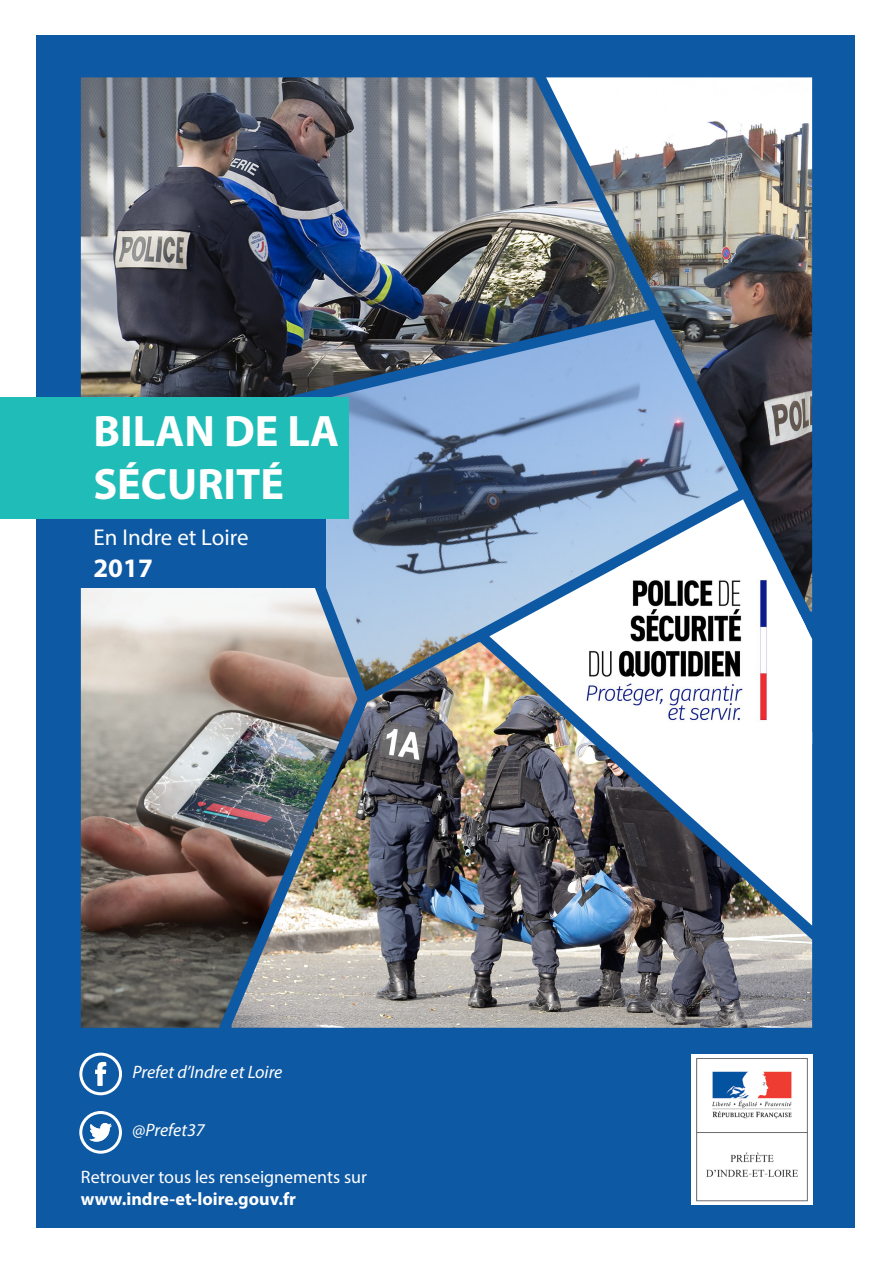
<style>
.page{position:relative;width:893px;height:1263px;background:#fff}
.page>*{position:absolute;margin:0;border:0;box-sizing:border-box;transform-origin:0 0}
.t1{font:700 44.25px/53.1px "Myriad Pro";color:#fff}
.t2{font:700 26.7px "Myriad Pro";color:#fff}
.t3{font:22.95px "Myriad Pro";color:#fff}
.t4{font:18px/21.6px "Myriad Pro";color:#fff}
.t5{font:italic 18px "Myriad Pro";color:#fff}
.s1{font-weight:700}
</style>
<div class="page">
<div style="left:37px;top:35px;width:818px;height:1193px;background:#0e59a3"></div>
<img style="left:81px;top:77px;width:465px;height:320px">
<img style="left:691px;top:1055px;width:121px;height:149px">
<svg style="left:89px;top:1123px;width:23px;height:19px"></svg>
<svg style="left:95px;top:1062px;width:11px;height:24px"></svg>
<div style="left:79px;top:1053px;width:43px;height:42px;border:3px solid #fff;border-radius:50%"></div>
<div style="left:79px;top:1111px;width:43px;height:43px;border:3px solid #fff;border-radius:50%"></div>
<img style="left:260px;top:320px;width:286px;height:322px">
<div style="left:566px;top:611px;width:234px;height:31px;background:#fff"></div>
<svg style="left:489px;top:595px;width:77px;height:47px"></svg>
<svg style="left:596px;top:614px;width:216px;height:28px;background:#adafb3"></svg>
<img style="left:357px;top:642px;width:455px;height:386px">
<img style="left:546px;top:77px;width:266px;height:534px">
<img style="left:81px;top:417px;width:276px;height:611px">
<img style="left:81px;top:519px;width:248px;height:105px">
<div style="left:78px;top:519px;width:248px;height:68px;background:#0e59a3"></div>
<div style="left:0;top:397px;width:348px;height:122px;background:#20bcb7"></div>
<p class="t1" style="left:93px;top:403px;width:247px">BILAN DE LA<br>SÉCURITÉ</p>
<p class="t3" style="left:93px;top:523px;width:157px">En Indre et Loire</p>
<p class="t2" style="left:93px;top:551px;width:61px">2017</p>
<p class="t5" style="left:132px;top:1061px;width:151px">Prefet d’Indre et Loire</p>
<p class="t5" style="left:132px;top:1119px;width:74px">@Prefet37</p>
<p class="t4" style="left:81px;top:1166px;width:288px">Retrouver tous les renseignements sur <span class="s1">www.indre-et-loire.gouv.fr</span></p>
</div>
